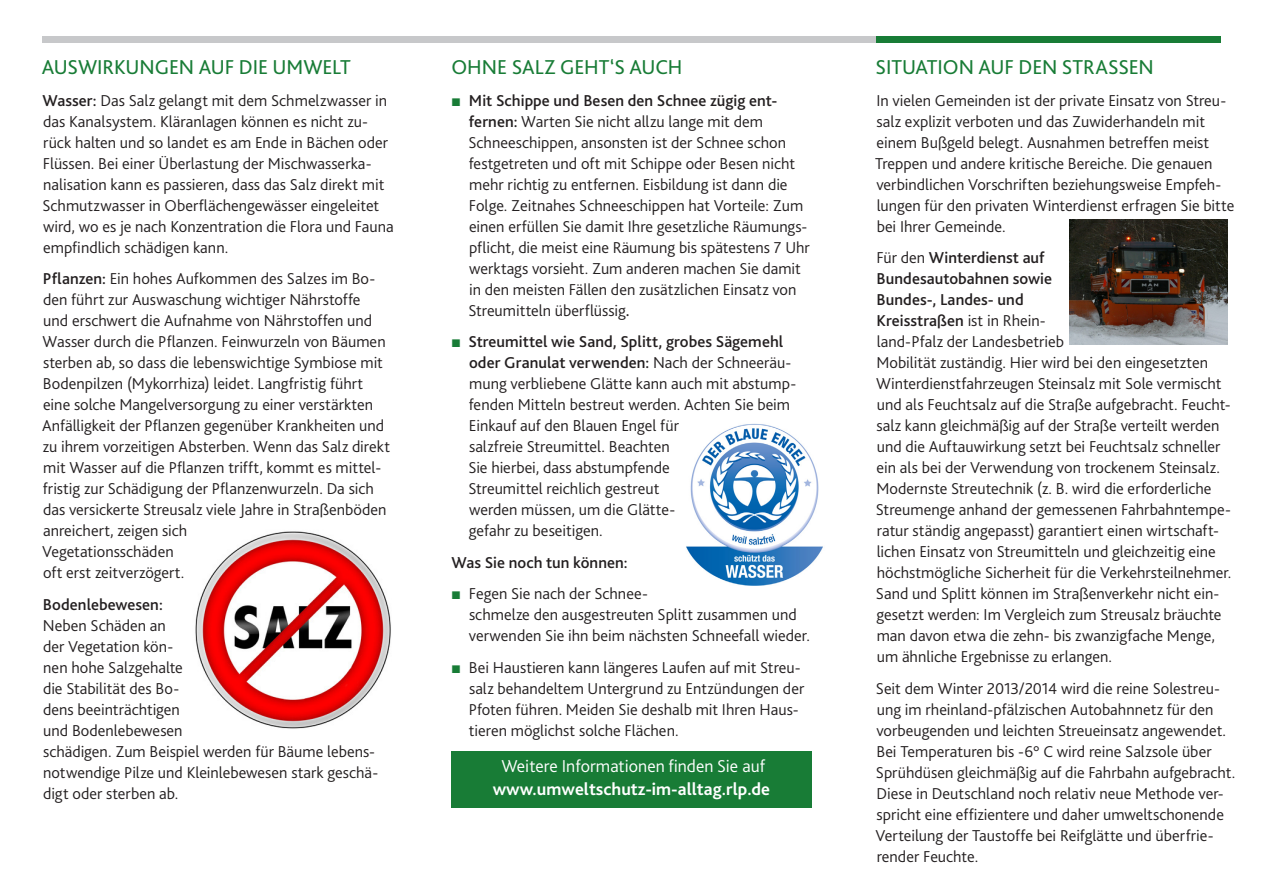
<style>
.page{position:relative;width:1263px;height:893px;background:#fff}
.page>*{position:absolute;margin:0;border:0;box-sizing:border-box;transform-origin:0 0}
.Überschrift_1{font:21px "Bliss 2";letter-spacing:-.005em;color:#187c36}
.t1{font:700 18px/23.1px "Bliss 2";color:#fff;text-align:center}
.Fließtext{font:300 16.5px/21px "Bliss 2";color:#231f20}
.Fließtext-2{font:500 16.5px "Bliss 2";letter-spacing:.005em;color:#231f20}
.s1{font-weight:500}
.s2{font-family:"Arial";font-weight:400;color:#187c36}
.s3{font-weight:300}
</style>
<div class="page">
<div style="left:43px;top:36px;width:833px;height:7px;background:#c7c8ca"></div>
<div style="left:876px;top:36px;width:344px;height:7px;background:#187c36"></div>
<div style="left:451px;top:751px;width:360px;height:57px;background:#187c36"></div>
<img style="left:1069px;top:220px;width:159px;height:125px">
<img style="left:686px;top:423px;width:137px;height:162px">
<img style="left:195px;top:531px;width:196px;height:198px">
<p class="Überschrift_1" style="left:42px;top:54px;width:310px">AUSWIRKUNGEN AUF DIE UMWELT</p>
<p class="Fließtext" style="left:42px;top:89px;width:353px"><span class="s1">Wasser:</span> Das Salz gelangt mit dem Schmelzwasser in das Kanalsystem. Kläranlagen können es nicht zu&shy;rück halten und so landet es am Ende in Bächen oder Flüssen. Bei einer Überlastung der Mischwasserka&shy;nalisation kann es passieren, dass das Salz direkt mit Schmutzwasser in Oberflächengewässer eingeleitet wird, wo es je nach Konzentration die Flora und Fauna empfindlich schädigen kann.</p>
<p class="Fließtext" style="left:42px;top:268px;width:349px"><span class="s1">Pflanzen:</span> Ein hohes Aufkommen des Salzes im Bo&shy;den führt zur Auswaschung wichtiger Nährstoffe<br>und erschwert die Aufnahme von Nährstoffen und Wasser durch die Pflanzen. Feinwurzeln von Bäumen sterben ab, so dass die lebenswichtige Symbiose mit Bodenpilzen (Mykorrhiza) leidet. Langfristig führt eine solche Mangelversorgung zu einer verstärkten Anfälligkeit der Pflanzen gegenüber Krankheiten und zu ihrem vorzeitigen Absterben. Wenn das Salz direkt mit Wasser auf die Pflanzen trifft, kommt es mittel&shy;fristig zur Schädigung der Pflanzenwurzeln. Da sich das versickerte Streusalz viele Jahre in Straßenböden anreichert, zeigen sich<br>Vegetationsschäden<br>oft erst zeitverzögert.</p>
<p class="Fließtext" style="left:43px;top:593px;width:337px"><span class="s1">Bodenlebewesen:<br></span>Neben Schäden an<br>der Vegetation kön-<br>nen hohe Salzgehalte<br>die Stabilität des Bo-<br>dens beeinträchtigen<br>und Bodenlebewesen<br>schädigen. Zum Beispiel werden für Bäume lebens&shy;notwendige Pilze und Kleinlebewesen stark geschä&shy;digt oder sterben ab.</p>
<p class="Überschrift_1" style="left:451px;top:54px;width:232px">OHNE SALZ GEHT‘S AUCH</p>
<p class="Fließtext" style="left:468px;top:89px;width:343px;text-indent:-17px"><span class="s2">■</span> <span class="s1">Mit Schippe und Besen den Schnee zügig ent&shy;fernen:</span> Warten Sie nicht allzu lange mit dem Schneeschippen, ansonsten ist der Schnee schon festgetreten und oft mit Schippe oder Besen nicht mehr richtig zu entfernen. Eisbildung ist dann die Folge. Zeitnahes Schneeschippen hat Vorteile: Zum einen erfüllen Sie damit Ihre gesetzliche Räumungs&shy;pflicht, die meist eine Räumung bis spätestens 7 Uhr werktags vorsieht. Zum anderen machen Sie damit in den meisten Fällen den zusätzlichen Einsatz von Streumitteln überflüssig<span class="s1">.</span></p>
<p class="Fließtext" style="left:468px;top:331px;width:329px;text-indent:-17px"><span class="s2">■</span> <span class="s1">Streumittel wie Sand, Splitt, grobes Sägemehl oder Granulat verwenden:</span> Nach der Schneeräu&shy;mung verbliebene Glätte kann auch mit abstump&shy;fenden Mitteln bestreut werden. Achten Sie beim Einkauf auf den Blauen Engel für<br>salzfreie Streumittel. Beachten<br>Sie hierbei, dass abstumpfende<br>Streumittel reichlich gestreut<br>werden müssen, um die Glätte-<br>gefahr zu beseitigen.</p>
<p class="Fließtext-2" style="left:451px;top:552px;width:178px">Was Sie noch tun können:</p>
<p class="Fließtext" style="left:469px;top:583px;width:343px;text-indent:-18px"><span class="s2">■</span> Fegen Sie nach der Schnee-<br>schmelze den ausgestreuten Splitt zusammen und verwenden Sie ihn beim nächsten Schneefall wieder.</p>
<p class="Fließtext" style="left:469px;top:656px;width:337px;text-indent:-18px"><span class="s2">■</span> Bei Haustieren kann längeres Laufen auf mit Streu&shy;salz behandeltem Untergrund zu Entzündungen der Pfoten führen. Meiden Sie deshalb mit Ihren Haus&shy;tieren möglichst solche Flächen.</p>
<p class="t1" style="left:493px;top:754px;width:279px"><span class="s3">Weitere Informationen finden Sie auf </span>www.umweltschutz-im-alltag.rlp.de</p>
<p class="Überschrift_1" style="left:875px;top:54px;width:280px">SITUATION AUF DEN STRASSEN</p>
<p class="Fließtext" style="left:875px;top:89px;width:361px">In vielen Gemeinden ist der private Einsatz von Streu&shy;salz explizit verboten und das Zuwiderhandeln mit einem Bußgeld belegt. Ausnahmen betreffen meist Treppen und andere kritische Bereiche. Die genauen verbindlichen Vorschriften beziehungsweise Empfeh&shy;lungen für den privaten Winterdienst erfragen Sie bitte bei Ihrer Gemeinde.</p>
<p class="Fließtext" style="left:876px;top:247px;width:357px">Für den <span class="s1">Winterdienst auf<br>Bundesautobahnen sowie<br>Bundes-, Landes- und<br>Kreisstraßen</span> ist in Rhein-<br>land-Pfalz der Landesbetrieb<br>Mobilität zuständig. Hier wird bei den eingesetzten Winterdienstfahrzeugen Steinsalz mit Sole vermischt und als Feuchtsalz auf die Straße aufgebracht. Feucht&shy;salz kann gleichmäßig auf der Straße verteilt werden und die Auftauwirkung setzt bei Feuchtsalz schneller ein als bei der Verwendung von trockenem Steinsalz.<br>Modernste Streutechnik (z. B. wird die erforderliche Streumenge anhand der gemessenen Fahrbahntempe&shy;ratur ständig angepasst) garantiert einen wirtschaft&shy;lichen Einsatz von Streumitteln und gleichzeitig eine höchstmögliche Sicherheit für die Verkehrsteilnehmer.<br>Sand und Splitt können im Straßenverkehr nicht ein&shy;gesetzt werden: Im Vergleich zum Streusalz bräuchte man davon etwa die zehn- bis zwanzigfache Menge, um ähnliche Ergebnisse zu erlangen.</p>
<p class="Fließtext" style="left:876px;top:677px;width:361px">Seit dem Winter 2013/2014 wird die reine Solestreu&shy;ung im rheinland-pfälzischen Autobahnnetz für den vorbeugenden und leichten Streueinsatz angewendet.<br>Bei Temperaturen bis -6° C wird reine Salzsole über Sprühdüsen gleichmäßig auf die Fahrbahn aufgebracht.<br>Diese in Deutschland noch relativ neue Methode ver&shy;spricht eine effizientere und daher umweltschonende Verteilung der Taustoffe bei Reifglätte und überfrie&shy;render Feuchte.</p>
</div>
